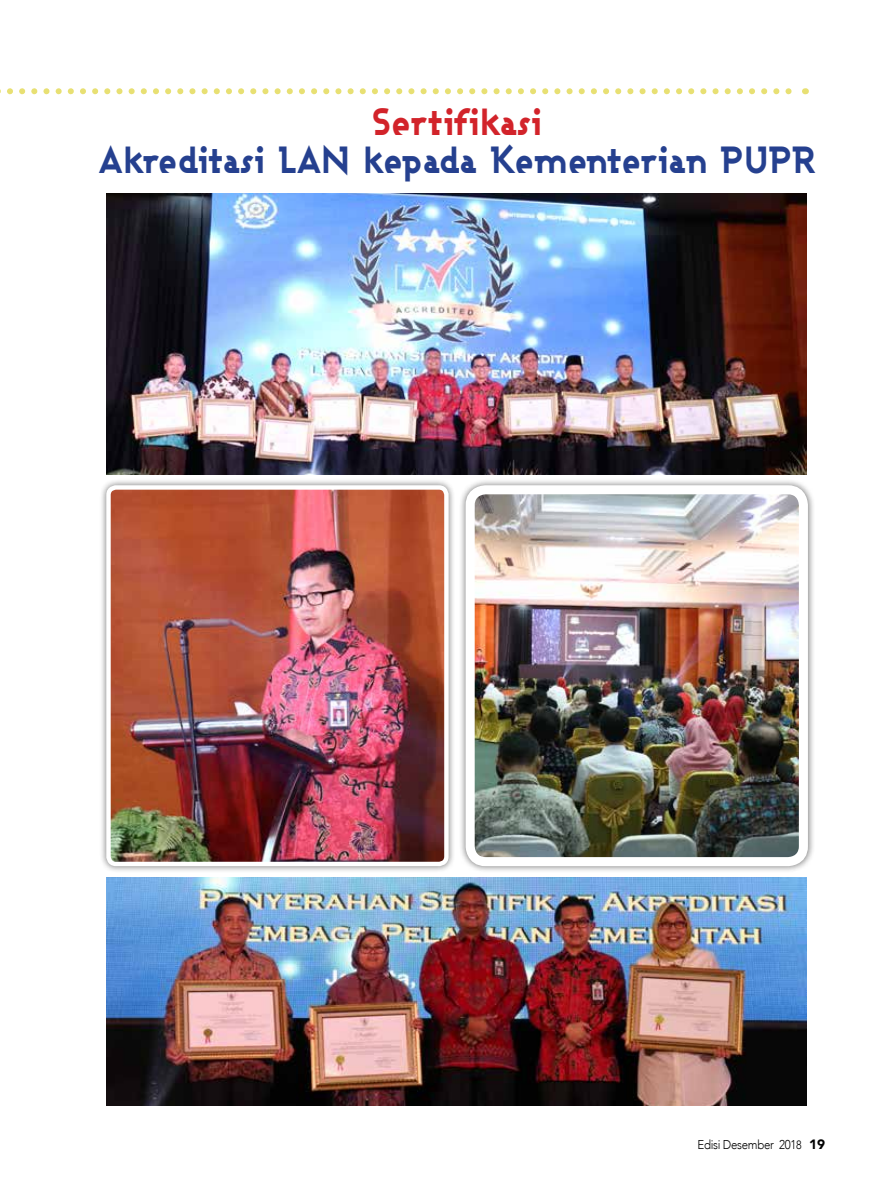
<style>
.page{position:relative;width:893px;height:1191px;background:#fff}
.page>*{position:absolute;margin:0;border:0;box-sizing:border-box;transform-origin:0 0}
.t1{font:800 37.5px "Ashby";letter-spacing:-.025em;color:#25408f;scale:.9 1}
.t2{font:800 37.5px "Ashby";letter-spacing:-.01em;color:#d2232a;scale:.9 1}
.t3{font:300 12.75px "Avenir";letter-spacing:-.025em;color:#000;scale:.9 1}
.s1{font-size:12px}
.s2{font-weight:900;font-size:13.5px}
</style>
<div class="page">
<svg style="left:0;top:88px;width:792px;height:6px"></svg>
<img style="left:106px;top:194px;width:701px;height:280px">
<img style="left:106px;top:877px;width:701px;height:229px">
<div style="left:459px;top:478px;width:356px;height:395px;background:#000;opacity:.55"></div>
<img style="left:476px;top:495px;width:322px;height:361px">
<div style="left:466px;top:485px;width:342px;height:381px;border:9px solid #fff;border-radius:15px"></div>
<div style="left:99px;top:478px;width:357px;height:395px;background:#000;opacity:.55"></div>
<img style="left:111px;top:490px;width:333px;height:371px">
<div style="left:106px;top:485px;width:343px;height:381px;border:4px solid #fff;border-radius:8px"></div>
<p class="t2" style="left:372px;top:97px;width:191px">Sertifikasi</p>
<p class="t1" style="left:98px;top:134px;width:799px">Akreditasi LAN kepada Kementerian PUPR</p>
<p class="t3" style="left:697px;top:1137px;width:143px">Edisi Desember 201<span class="s1">8</span> <span class="s2">19</span></p>
</div>
